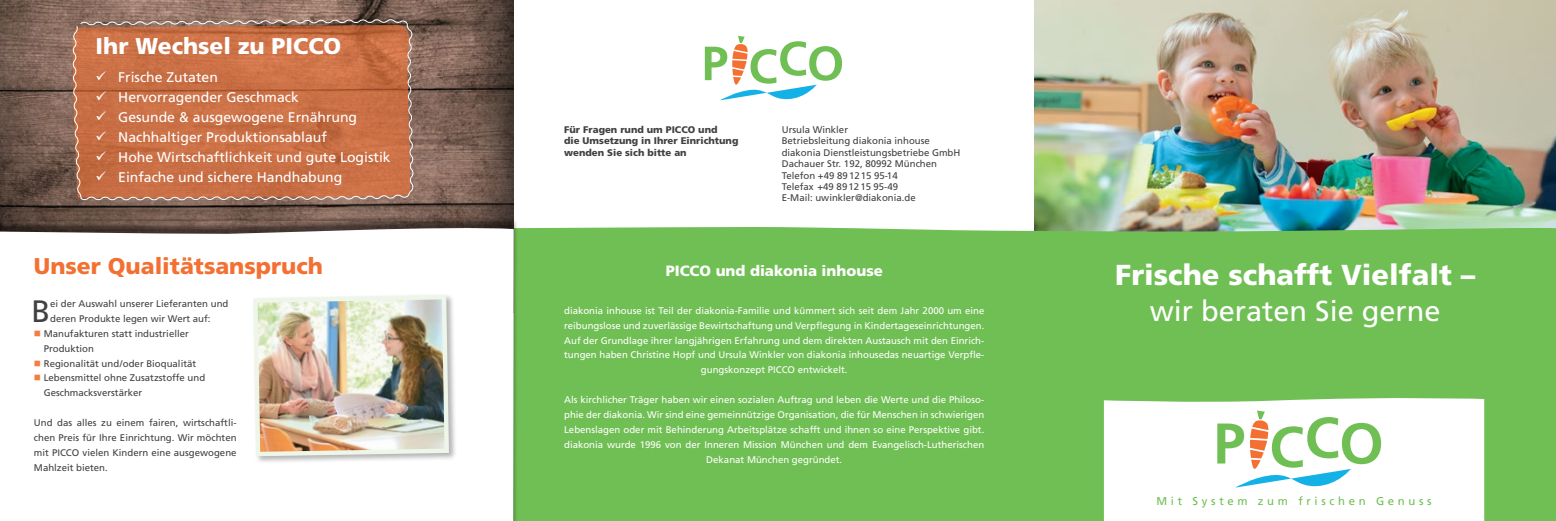
<style>
.page{position:relative;width:1556px;height:521px;background:#fff}
.page>*{position:absolute;margin:0;border:0;box-sizing:border-box;transform-origin:0 0}
.t1{font:30.97px "Frutiger LT Std";color:#414042}
.t2{font:900 28.88px "Frutiger LT Std";color:#fff}
.t3{font:28.88px "Frutiger LT Std";color:#fff}
.t4{font:900 22.75px "Frutiger LT Std";color:#f37032}
.t5{font:900 22.75px "Frutiger LT Std";color:#fff}
.t6{font:900 14.88px "Frutiger LT Std";color:#fff}
.t7{font:14px "Frutiger LT Std";color:#fff}
.t8{font:11.38px "Frutiger LT Std";letter-spacing:.32em;color:#70bf54}
.t9{font:9.62px/14.9px "Frutiger LT Std";color:#fff;text-align:center}
.t10{font:9.62px/11.4px "Frutiger LT Std";color:#414042}
.t11{font:900 9.62px/11.4px "Frutiger LT Std";color:#414042}
.s1{color:#f47d43}
</style>
<div class="page">
<img style="left:1034px;top:0;width:521px;height:226px">
<div style="left:518px;top:226px;width:1037px;height:295px;background:#70bf54"></div>
<img style="left:0;top:0;width:513px;height:217px">
<div style="left:0;top:217px;width:518px;height:304px;background:#000;opacity:.5"></div>
<svg style="left:0;top:225px;width:513px;height:296px"></svg>
<svg style="left:1103px;top:396px;width:380px;height:125px"></svg>
<div style="left:1208px;top:407px;width:180px;height:84px;background:#fff"></div>
<svg style="left:1217px;top:410px;width:163px;height:78px"></svg>
<svg style="left:704px;top:36px;width:138px;height:64px"></svg>
<svg style="left:71px;top:18px;width:343px;height:184px;background:#c4714a"></svg>
<div style="left:252px;top:294px;width:205px;height:170px;background:#000;opacity:.3"></div>
<img style="left:251px;top:293px;width:200px;height:165px">
<h3 class="t5" style="left:96px;top:32px;width:247px">Ihr Wechsel zu PICCO</h3>
<h3 class="t7" style="left:96px;top:69px;width:124px">✓ Frische Zutaten</h3>
<h3 class="t7" style="left:96px;top:89px;width:205px">✓ Hervorragender Geschmack</h3>
<h3 class="t7" style="left:96px;top:109px;width:263px">✓ Gesunde &amp; ausgewogene Ernährung</h3>
<h3 class="t7" style="left:96px;top:129px;width:233px">✓ Nachhaltiger Produktionsablauf</h3>
<h3 class="t7" style="left:96px;top:149px;width:296px">✓ Hohe Wirtschaftlichkeit und gute Logistik</h3>
<h3 class="t7" style="left:96px;top:169px;width:248px">✓ Einfache und sichere Handhabung</h3>
<p class="t11" style="left:564px;top:124px;width:176px">Für Fragen rund um PICCO und<br>die Umsetzung in Ihrer Einrichtung wenden Sie sich bitte an</p>
<p class="t10" style="left:781px;top:124px;width:180px">Ursula Winkler<br>Betriebsleitung diakonia inhouse diakonia Dienstleistungsbetriebe GmbH<br>Dachauer Str. 192, 80992 München<br>Telefon +49 891215 95-14<br>Telefax +49 891215 95-49<br>E-Mail: uwinkler@diakonia.de</p>
<h3 class="t4" style="left:34px;top:253px;width:290px">Unser Qualitätsanspruch</h3>
<h2 class="t2" style="left:1115px;top:257px;width:361px">Frische schafft Vielfalt –</h2>
<h2 class="t3" style="left:1149px;top:294px;width:292px">wir beraten Sie gerne</h2>
<h3 class="t6" style="left:665px;top:262px;width:219px">PICCO und diakonia inhouse</h3>
<p class="t9" style="left:564px;top:303px;width:422px">diakonia inhouse ist Teil der diakonia-Familie und kümmert sich seit dem Jahr 2000 um eine reibungslose und zuverlässige Bewirtschaftung und Verpflegung in Kindertageseinrichtungen.<br>Auf der Grundlage ihrer langjährigen Erfahrung und dem direkten Austausch mit den Einrich&shy;tungen haben Christine Hopf und Ursula Winkler von diakonia inhousedas neuartige Verpfle&shy;gungskonzept PICCO entwickelt.</p>
<p class="t9" style="left:564px;top:392px;width:421px">Als kirchlicher Träger haben wir einen sozialen Auftrag und leben die Werte und die Philoso&shy;phie der diakonia. Wir sind eine gemeinnützige Organisation, die für Menschen in schwierigen Lebenslagen oder mit Behinderung Arbeitsplätze schafft und ihnen so eine Perspektive gibt. diakonia wurde 1996 von der Inneren Mission München und dem Evangelisch-Lutherischen Dekanat München gegründet.</p>
<h1 class="t1" style="left:31px;top:293px;width:20px">B</h1>
<p class="t10" style="left:50px;top:296px;width:180px;line-height:14.9px">ei der Auswahl unserer Lieferanten und deren Produkte legen wir Wert auf:</p>
<p class="t10" style="left:44px;top:326px;width:146px;line-height:14.9px;text-indent:-10px"><span class="s1">■</span> Manufakturen statt industrieller<br>Produktion</p>
<p class="t10" style="left:34px;top:357px;width:164px"><span class="s1">■</span> Regionalität und/oder Bioqualität</p>
<p class="t10" style="left:44px;top:371px;width:163px;line-height:14.9px;text-indent:-10px"><span class="s1">■</span> Lebensmittel ohne Zusatzstoffe und<br>Geschmacksverstärker</p>
<p class="t10" style="left:34px;top:415px;width:204px;line-height:14.9px;text-align:justify">Und das alles zu einem fairen, wirtschaftli&shy;chen Preis für Ihre Einrichtung. Wir möchten mit PICCO vielen Kindern eine ausgewogene Mahlzeit bieten.</p>
<p class="t8" style="left:1156px;top:495px;width:276px">Mit System zum frischen Genuss</p>
</div>
